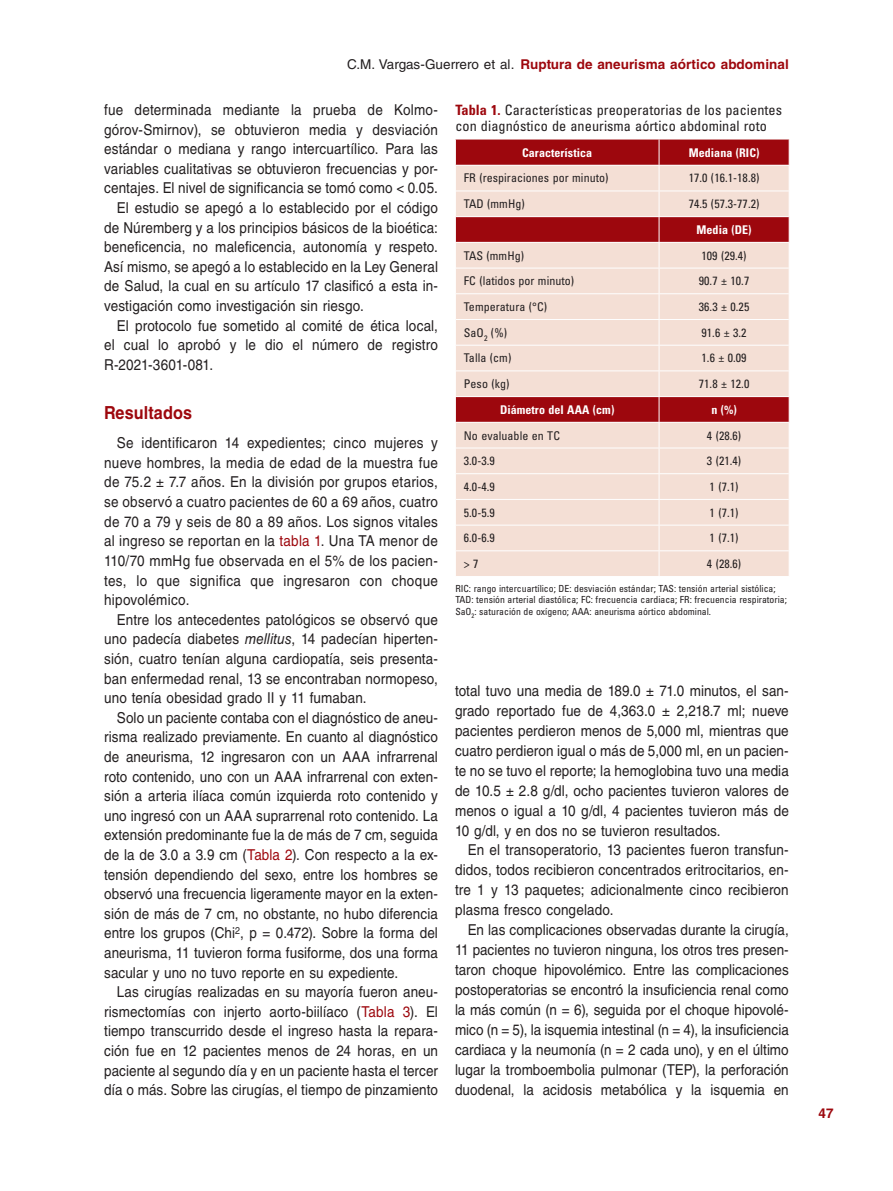
<style>
.page{position:relative;width:893px;height:1191px;background:#fff}
.page>*{position:absolute;margin:0;border:0;box-sizing:border-box;transform-origin:0 0}
.t1{font:700 18px "Helvetica LT Std";letter-spacing:.005em;color:#9d070d;scale:.9 1}
.TX{font:15px/19.6px "Helvetica LT Std";letter-spacing:.01em;color:#231f20;text-align:justify;scale:.9 1}
.TT{font:condensed 14.25px/16.5px "Univers LT Std";letter-spacing:.005em;color:#231f20}
.FOLIO{font:700 13.5px "Helvetica LT Std";letter-spacing:.005em;color:#9d070d}
.TB{font:condensed 12px "Univers LT Std";letter-spacing:.005em;color:#231f20}
.TCH{font:700 condensed 12px "Univers LT Std";letter-spacing:.005em;color:#fff}
.TFN{font:condensed 9.75px/11.2px "Univers LT Std";color:#231f20}
.s1{font-weight:400;color:#231f20}
.s2{color:#9d070d}
.s3{font-style:italic}
.s4{font-weight:700;color:#9d070d}
</style>
<div class="page">
<svg style="left:456px;top:139px;width:333px;height:26px;background:#a00f14"></svg>
<svg style="left:456px;top:166px;width:333px;height:410px;background:#e9c4bc"></svg>
<svg style="left:659px;top:139px;width:1px;height:437px"></svg>
<hr style="left:456px;top:191px;width:203px;height:1px;background:#fff">
<hr style="left:659px;top:191px;width:130px;height:1px;background:#fff">
<hr style="left:456px;top:268px;width:203px;height:1px;background:#fff">
<hr style="left:659px;top:268px;width:130px;height:1px;background:#fff">
<hr style="left:456px;top:293px;width:203px;height:1px;background:#fff">
<hr style="left:659px;top:293px;width:130px;height:1px;background:#fff">
<hr style="left:456px;top:319px;width:203px;height:1px;background:#fff">
<hr style="left:659px;top:319px;width:130px;height:1px;background:#fff">
<hr style="left:456px;top:345px;width:203px;height:1px;background:#fff">
<hr style="left:659px;top:345px;width:130px;height:1px;background:#fff">
<hr style="left:456px;top:370px;width:203px;height:1px;background:#fff">
<hr style="left:659px;top:370px;width:130px;height:1px;background:#fff">
<hr style="left:456px;top:447px;width:203px;height:1px;background:#fff">
<hr style="left:659px;top:447px;width:130px;height:1px;background:#fff">
<hr style="left:456px;top:473px;width:203px;height:1px;background:#fff">
<hr style="left:659px;top:473px;width:130px;height:1px;background:#fff">
<hr style="left:456px;top:499px;width:203px;height:1px;background:#fff">
<hr style="left:659px;top:499px;width:130px;height:1px;background:#fff">
<hr style="left:456px;top:525px;width:203px;height:1px;background:#fff">
<hr style="left:659px;top:525px;width:130px;height:1px;background:#fff">
<hr style="left:456px;top:550px;width:203px;height:1px;background:#fff">
<hr style="left:659px;top:550px;width:130px;height:1px;background:#fff">
<hr style="left:455px;top:242px;width:204px;height:1px;background:#fff">
<hr style="left:659px;top:242px;width:130px;height:1px;background:#fff">
<hr style="left:456px;top:216px;width:203px;height:1px;background:#fff">
<hr style="left:659px;top:216px;width:130px;height:1px;background:#fff">
<hr style="left:659px;top:165px;width:130px;height:1px;background:#fff">
<hr style="left:455px;top:396px;width:204px;height:1px;background:#fff">
<svg style="left:455px;top:139px;width:1px;height:283px"></svg>
<hr style="left:659px;top:396px;width:130px;height:1px;background:#fff">
<svg style="left:789px;top:139px;width:1px;height:283px"></svg>
<hr style="left:455px;top:422px;width:204px;height:1px;background:#fff">
<hr style="left:659px;top:422px;width:130px;height:1px;background:#fff">
<p class="FOLIO" style="left:347px;top:56px;width:443px"><span class="s1">C.M. Vargas-Guerrero et al.</span> Ruptura de aneurisma aórtico abdominal</p>
<p class="TX" style="left:104px;top:100px;width:372px">fue determinada mediante la prueba de Kolmo&shy;górov-Smirnov), se obtuvieron media y desviación estándar o mediana y rango intercuartílico. Para las variables cualitativas se obtuvieron frecuencias y por&shy;centajes. El nivel de significancia se tomó como &lt; 0.05.</p>
<p class="TX" style="left:104px;top:198px;width:372px;text-indent:13px">El estudio se apegó a lo establecido por el código de Núremberg y a los principios básicos de la bioética: beneficencia, no maleficencia, autonomía y respeto.<br>Así mismo, se apegó a lo establecido en la Ley General de Salud, la cual en su artículo 17 clasificó a esta in&shy;vestigación como investigación sin riesgo.</p>
<p class="TX" style="left:104px;top:315px;width:372px;text-indent:13px">El protocolo fue sometido al comité de ética local, el cual lo aprobó y le dio el número de registro R-2021-3601-081.</p>
<h1 class="t1" style="left:104px;top:401px;width:99px">Resultados</h1>
<p class="TX" style="left:104px;top:433px;width:372px;text-indent:13px">Se identificaron 14 expedientes; cinco mujeres y nueve hombres, la media de edad de la muestra fue de 75.2 ± 7.7 años. En la división por grupos etarios, se observó a cuatro pacientes de 60 a 69 años, cuatro de 70 a 79 y seis de 80 a 89 años. Los signos vitales al ingreso se reportan en la <span class="s2">tabla 1</span>. Una TA menor de 110/70 mmHg fue observada en el 5% de los pacien&shy;tes, lo que significa que ingresaron con choque hipovolémico.</p>
<p class="TX" style="left:104px;top:609px;width:372px;text-indent:13px">Entre los antecedentes patológicos se observó que uno padecía diabetes <span class="s3">mellitus</span>, 14 padecían hiperten&shy;sión, cuatro tenían alguna cardiopatía, seis presenta&shy;ban enfermedad renal, 13 se encontraban normopeso, uno tenía obesidad grado II y 11 fumaban.</p>
<p class="TX" style="left:104px;top:707px;width:372px;text-indent:13px">Solo un paciente contaba con el diagnóstico de aneu&shy;risma realizado previamente. En cuanto al diagnóstico de aneurisma, 12 ingresaron con un AAA infrarrenal roto contenido, uno con un AAA infrarrenal con exten&shy;sión a arteria ilíaca común izquierda roto contenido y uno ingresó con un AAA suprarrenal roto contenido. La extensión predominante fue la de más de 7 cm, seguida de la de 3.0 a 3.9 cm (<span class="s2">Tabla 2</span>). Con respecto a la ex&shy;tensión dependiendo del sexo, entre los hombres se observó una frecuencia ligeramente mayor en la exten&shy;sión de más de 7 cm, no obstante, no hubo diferencia entre los grupos (Chi<sup>2</sup>, p = 0.472). Sobre la forma del aneurisma, 11 tuvieron forma fusiforme, dos una forma sacular y uno no tuvo reporte en su expediente.</p>
<p class="TX" style="left:104px;top:982px;width:372px;text-indent:13px">Las cirugías realizadas en su mayoría fueron aneu&shy;rismectomías con injerto aorto-biilíaco (<span class="s2">Tabla 3</span>). El tiempo transcurrido desde el ingreso hasta la repara&shy;ción fue en 12 pacientes menos de 24 horas, en un paciente al segundo día y en un paciente hasta el tercer día o más. Sobre las cirugías, el tiempo de pinzamiento</p>
<p class="TT" style="left:455px;top:101px;width:328px"><span class="s4">Tabla 1.</span> Características preoperatorias de los pacientes con diagnóstico de aneurisma aórtico abdominal roto</p>
<p class="TCH" style="left:522px;top:145px;width:71px">Característica</p>
<p class="TCH" style="left:689px;top:145px;width:72px">Mediana (RIC)</p>
<p class="TB" style="left:464px;top:171px;width:146px">FR (respiraciones por minuto)</p>
<p class="TB" style="left:689px;top:171px;width:72px">17.0 (16.1-18.8)</p>
<p class="TB" style="left:464px;top:196px;width:62px">TAD (mmHg)</p>
<p class="TB" style="left:689px;top:196px;width:72px">74.5 (57.3-77.2)</p>
<p class="TCH" style="left:696px;top:222px;width:57px">Media (DE)</p>
<p class="TB" style="left:464px;top:248px;width:62px">TAS (mmHg)</p>
<p class="TB" style="left:702px;top:248px;width:47px">109 (29.4)</p>
<p class="TB" style="left:464px;top:273px;width:112px">FC (latidos por minuto)</p>
<p class="TB" style="left:699px;top:273px;width:52px">90.7 ± 10.7</p>
<p class="TB" style="left:464px;top:299px;width:85px">Temperatura (°C)</p>
<p class="TB" style="left:699px;top:299px;width:52px">36.3 ± 0.25</p>
<p class="TB" style="left:464px;top:325px;width:45px">SaO<sub>2</sub> (%)</p>
<p class="TB" style="left:702px;top:325px;width:47px">91.6 ± 3.2</p>
<p class="TB" style="left:464px;top:350px;width:49px">Talla (cm)</p>
<p class="TB" style="left:702px;top:350px;width:47px">1.6 ± 0.09</p>
<p class="TB" style="left:464px;top:376px;width:47px">Peso (kg)</p>
<p class="TB" style="left:699px;top:376px;width:52px">71.8 ± 12.0</p>
<p class="TCH" style="left:500px;top:402px;width:116px">Diámetro del AAA (cm)</p>
<p class="TCH" style="left:711px;top:402px;width:27px">n (%)</p>
<p class="TB" style="left:464px;top:427px;width:98px">No evaluable en TC</p>
<p class="TB" style="left:707px;top:427px;width:36px">4 (28.6)</p>
<p class="TB" style="left:464px;top:453px;width:32px">3.0-3.9</p>
<p class="TB" style="left:707px;top:453px;width:36px">3 (21.4)</p>
<p class="TB" style="left:464px;top:479px;width:32px">4.0-4.9</p>
<p class="TB" style="left:710px;top:479px;width:30px">1 (7.1)</p>
<p class="TB" style="left:464px;top:505px;width:32px">5.0-5.9</p>
<p class="TB" style="left:710px;top:505px;width:30px">1 (7.1)</p>
<p class="TB" style="left:464px;top:530px;width:32px">6.0-6.9</p>
<p class="TB" style="left:710px;top:530px;width:30px">1 (7.1)</p>
<p class="TB" style="left:464px;top:556px;width:16px">&gt; 7</p>
<p class="TB" style="left:707px;top:556px;width:36px">4 (28.6)</p>
<p class="TFN" style="left:455px;top:583px;width:333px">RIC: rango intercuartílico; DE: desviación estándar; TAS: tensión arterial sistólica;<br>TAD: tensión arterial diastólica; FC: frecuencia cardiaca; FR: frecuencia respiratoria;<br>SaO<sub>2</sub>: saturación de oxígeno; AAA: aneurisma aórtico abdominal.</p>
<p class="TX" style="left:455px;top:680px;width:372px">total tuvo una media de 189.0 ± 71.0 minutos, el san&shy;grado reportado fue de 4,363.0 ± 2,218.7 ml; nueve pacientes perdieron menos de 5,000 ml, mientras que cuatro perdieron igual o más de 5,000 ml, en un pacien&shy;te no se tuvo el reporte; la hemoglobina tuvo una media de 10.5 ± 2.8 g/dl, ocho pacientes tuvieron valores de menos o igual a 10 g/dl, 4 pacientes tuvieron más de 10 g/dl, y en dos no se tuvieron resultados.</p>
<p class="TX" style="left:455px;top:840px;width:372px;text-indent:13px">En el transoperatorio, 13 pacientes fueron transfun&shy;didos, todos recibieron concentrados eritrocitarios, en&shy;tre 1 y 13 paquetes; adicionalmente cinco recibieron plasma fresco congelado.</p>
<p class="TX" style="left:455px;top:920px;width:372px;text-indent:13px">En las complicaciones observadas durante la cirugía, 11 pacientes no tuvieron ninguna, los otros tres presen&shy;taron choque hipovolémico. Entre las complicaciones postoperatorias se encontró la insuficiencia renal como la más común (n = 6), seguida por el choque hipovolé&shy;mico (n = 5), la isquemia intestinal (n = 4), la insuficiencia cardiaca y la neumonía (n = 2 cada uno), y en el último lugar la tromboembolia pulmonar (TEP), la perforación duodenal, la acidosis metabólica y la isquemia en</p>
<p class="FOLIO" style="left:819px;top:1104px;width:17px">47</p>
</div>
